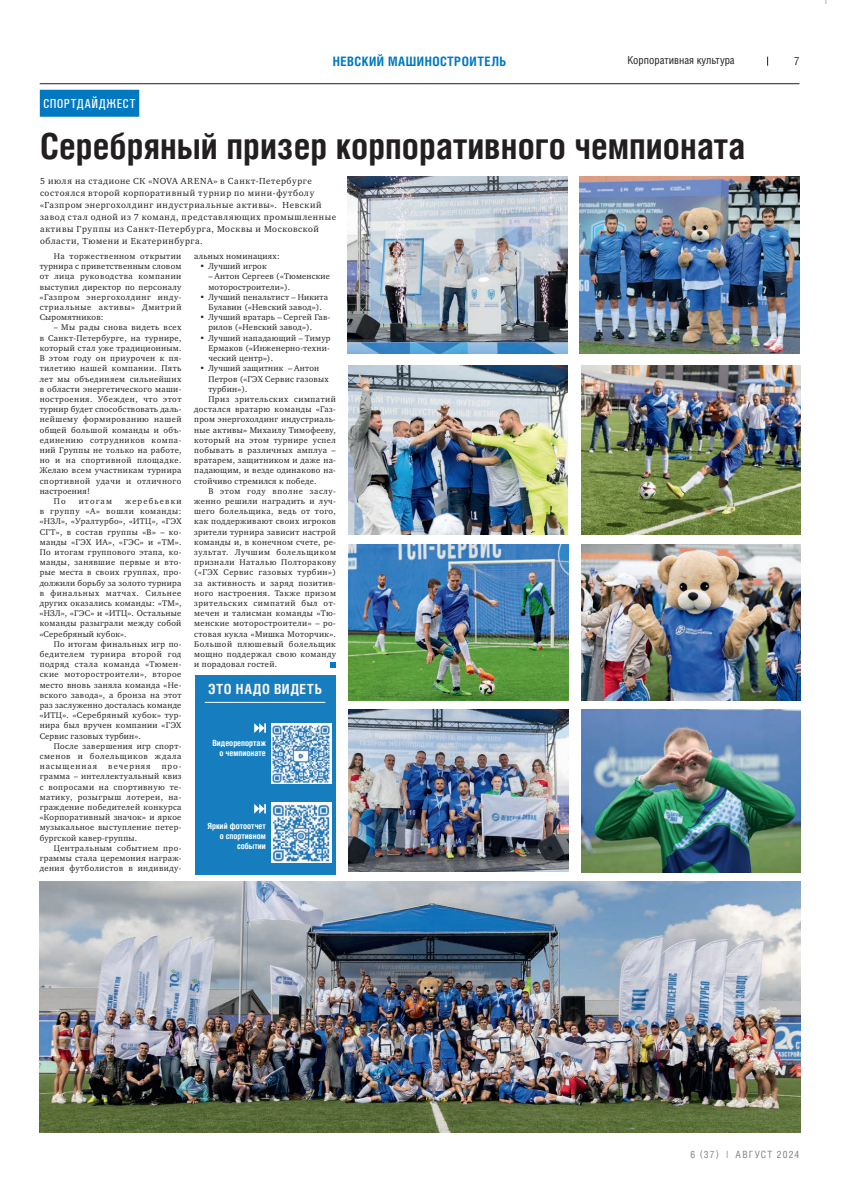
<style>
.page{position:relative;width:842px;height:1191px;background:#fff}
.page>*{position:absolute;margin:0;border:0;box-sizing:border-box;transform-origin:0 0}
.t1{font:700 36px "Helios Cond";color:#231f20}
.t2{font:700 14px "Helios Cond";letter-spacing:.04em;color:#fef7f1}
.t3{font:700 13px "Helios Cond";letter-spacing:.035em;color:#0079c2}
.t4{font:500 13px "Univers Condensed";letter-spacing:.035em;color:#fff}
.t5{font:11px "Helios Cond";color:#231f20}
.t6{font:10px "Helios Cond";letter-spacing:.12em;color:#808285}
.t7{font:9px/12px "Charter ITC";letter-spacing:.07em;color:#231f20}
.t8{font:8.5px/10.2px "Charter ITC";letter-spacing:.04em;color:#231f20;text-align:justify}
.t9{font:700 8.5px/10.2px "Helios Cond C";color:#fff;text-align:right}
.t10{font:8.5px "Charter ITC";letter-spacing:.065em;color:#231f20}
.t11{font:8.5px "Charter ITC";letter-spacing:.06em;color:#231f20}
.t12{font:8.5px "Charter ITC";letter-spacing:.07em;color:#231f20}
.t13{font:8.5px "Charter ITC";letter-spacing:.075em;color:#231f20}
.t14{font:8.5px "Charter ITC";letter-spacing:.11em;color:#231f20}
</style>
<div class="page">
<div style="left:40px;top:90px;width:99px;height:27px;background:#0079c2"></div>
<img style="left:39px;top:882px;width:761px;height:250px">
<img style="left:348px;top:177px;width:220px;height:176px">
<img style="left:580px;top:177px;width:219px;height:176px">
<img style="left:349px;top:366px;width:219px;height:168px">
<img style="left:581px;top:366px;width:219px;height:168px">
<img style="left:349px;top:544px;width:219px;height:156px">
<img style="left:581px;top:544px;width:219px;height:156px">
<img style="left:349px;top:710px;width:219px;height:161px">
<img style="left:581px;top:710px;width:219px;height:162px">
<svg style="left:330px;top:662px;width:6px;height:6px"></svg>
<hr style="left:40px;top:84px;width:759px;height:1px;background:#231f20">
<div style="left:195px;top:675px;width:140px;height:200px;background:#167ebf"></div>
<img style="left:272px;top:723px;width:59px;height:60px">
<hr style="left:205px;top:702px;width:120px;height:1px;background:#fff">
<svg style="left:254px;top:723px;width:12px;height:10px"></svg>
<img style="left:272px;top:802px;width:59px;height:60px">
<svg style="left:254px;top:804px;width:12px;height:9px"></svg>
<h3 class="t4" style="left:43px;top:96px;width:94px">сПортдаЙдЖест</h3>
<h3 class="t3" style="left:333px;top:53px;width:175px">НЕВСКИЙ МАШИНОСТРОИТЕЛЬ</h3>
<p class="t5" style="left:627px;top:53px;width:109px">Корпоративная культура</p>
<h1 class="t1" style="left:40px;top:121px;width:707px">Серебряный призер корпоративного чемпионата</h1>
<p class="t7" style="left:40px;top:174px;width:298px">5 июля на стадионе СК «NOVA ARENA» в Санкт-Петербурге состоялся второй корпоративный турнир по мини-футболу «Газпром энергохолдинг индустриальные активы». Невский завод стал одной из 7 команд, представляющих промышленные активы Группы из Санкт-Петербурга, Москвы и Московской области, Тюмени и Екатеринбурга.</p>
<p class="t8" style="left:40px;top:251px;width:143px;text-indent:14px">На торжественном открытии турнира c приветственным словом от лица руководства компании выступил директор по персоналу «Газпром энергохолдинг инду&shy;стриальные активы» Дмитрий Сыромятников:</p>
<p class="t8" style="left:54px;top:322px;width:129px">– Мы рады снова видеть всех</p>
<p class="t8" style="left:40px;top:333px;width:143px">в Санкт-Петербурге, на турнире,</p>
<p class="t8" style="left:40px;top:343px;width:143px">который стал уже традиционным.</p>
<p class="t8" style="left:40px;top:353px;width:143px">В этом году он приурочен к пя-</p>
<p class="t8" style="left:40px;top:363px;width:143px">тилетию нашей компании. Пять</p>
<p class="t8" style="left:40px;top:373px;width:143px">лет мы объединяем сильнейших</p>
<p class="t8" style="left:40px;top:384px;width:143px">в области энергетического маши-</p>
<p class="t8" style="left:40px;top:394px;width:143px">ностроения. Убежден, что этот</p>
<p class="t8" style="left:40px;top:404px;width:143px">турнир будет способствовать даль-</p>
<p class="t8" style="left:40px;top:414px;width:143px">нейшему формированию нашей</p>
<p class="t8" style="left:40px;top:424px;width:143px">общей большой команды и объ-</p>
<p class="t10" style="left:40px;top:434px;width:143px">единению сотрудников компа-</p>
<p class="t8" style="left:40px;top:445px;width:143px">ний Группы не только на работе,</p>
<p class="t8" style="left:40px;top:455px;width:143px">но и на спортивной площадке.</p>
<p class="t8" style="left:40px;top:465px;width:143px">Желаю всем участникам турнира</p>
<p class="t8" style="left:40px;top:475px;width:143px">спортивной удачи и отличного</p>
<p class="t8" style="left:40px;top:486px;width:52px">настроения!</p>
<p class="t8" style="left:54px;top:496px;width:13px">По</p>
<p class="t8" style="left:79px;top:496px;width:35px">итогам</p>
<p class="t8" style="left:40px;top:496px;width:143px;text-indent:85px">жеребьевки в группу «А» вошли команды: «НЗЛ», «Уралтурбо», «ИТЦ», «ГЭХ СГТ», в состав группы «В» – ко&shy;манды «ГЭХ ИА», «ГЭС» и «ТМ».<br>По итогам группового этапа, ко&shy;манды, занявшие первые и вто&shy;рые места в своих группах, про&shy;должили борьбу за золото турнира в финальных матчах. Сильнее других оказались команды: «ТМ», «НЗЛ», «ГЭС» и «ИТЦ». Остальные команды разыграли между собой «Серебряный кубок».</p>
<p class="t8" style="left:40px;top:639px;width:143px;text-indent:14px">По итогам финальных игр по&shy;бедителем турнира второй год подряд стала команда «Тюмен&shy;ские моторостроители», второе место вновь заняла команда «Не&shy;вского завода», а бронза на этот раз заслуженно досталась команде «ИТЦ». «Серебряный кубок» тур&shy;нира был вручен компании «ГЭХ Сервис газовых турбин».</p>
<p class="t8" style="left:40px;top:741px;width:143px;text-indent:14px">После завершения игр спорт&shy;сменов и болельщиков ждала насыщенная</p>
<p class="t8" style="left:40px;top:761px;width:143px;text-indent:122px">про&shy;грамма – интеллектуальный квиз с вопросами на спортивную те&shy;матику, розыгрыш лотереи, на&shy;граждение победителей конкурса «Корпоративный значок» и яркое музыкальное выступление петер&shy;бургской кавер-группы.</p>
<p class="t8" style="left:40px;top:843px;width:143px;text-indent:14px">Центральным событием про&shy;граммы стала церемония награж&shy;дения футболистов в индивиду-</p>
<p class="t14" style="left:108px;top:761px;width:44px">вечерняя</p>
<p class="t8" style="left:194px;top:251px;width:87px">альных номинациях:</p>
<p class="t8" style="left:200px;top:261px;width:68px">• Лучший игрок</p>
<p class="t8" style="left:208px;top:271px;width:123px">– Антон Сергеев («Тюменские моторостроители»).</p>
<p class="t8" style="left:200px;top:292px;width:130px;text-align:center">• Лучший пенальтист – Никита<br>Булавин («Невский завод»).</p>
<p class="t8" style="left:208px;top:312px;width:124px;text-indent:-8px">• Лучший вратарь – Сергей Гав&shy;рилов («Невский завод»).</p>
<p class="t8" style="left:208px;top:333px;width:124px;text-indent:-8px">• Лучший нападающий – Тимур Ермаков («Инженерно-техни&shy;ческий центр»).</p>
<p class="t8" style="left:200px;top:363px;width:121px">• Лучший защитник – Антон</p>
<p class="t8" style="left:208px;top:373px;width:122px">Петров («ГЭХ Сервис газовых</p>
<p class="t8" style="left:208px;top:384px;width:41px">турбин»).</p>
<p class="t11" style="left:208px;top:394px;width:129px">Приз зрительских симпатий</p>
<p class="t8" style="left:194px;top:404px;width:143px">достался вратарю команды «Газ-</p>
<p class="t8" style="left:194px;top:414px;width:143px">пром энергохолдинг индустриаль-</p>
<p class="t8" style="left:194px;top:424px;width:143px">ные активы» Михаилу Тимофееву,</p>
<p class="t8" style="left:194px;top:435px;width:143px">который на этом турнире успел</p>
<p class="t8" style="left:194px;top:445px;width:143px">побывать в различных амплуа –</p>
<p class="t8" style="left:194px;top:455px;width:143px">вратарем, защитником и даже на-</p>
<p class="t8" style="left:194px;top:465px;width:143px">падающим, и везде одинаково на-</p>
<p class="t8" style="left:194px;top:475px;width:124px">стойчиво стремился к победе.</p>
<p class="t13" style="left:208px;top:485px;width:129px">В этом году вполне заслу-</p>
<p class="t8" style="left:194px;top:496px;width:143px">женно решили наградить и луч-</p>
<p class="t8" style="left:194px;top:506px;width:143px">шего болельщика, ведь от того,</p>
<p class="t8" style="left:194px;top:516px;width:143px">как поддерживают своих игроков</p>
<p class="t8" style="left:194px;top:526px;width:143px">зрители турнира зависит настрой</p>
<p class="t8" style="left:194px;top:537px;width:143px">команды и, в конечном счете, ре-</p>
<p class="t12" style="left:194px;top:547px;width:143px">зультат. Лучшим болельщиком</p>
<p class="t8" style="left:194px;top:557px;width:143px">признали Наталью Полторакову</p>
<p class="t8" style="left:194px;top:567px;width:143px">(«ГЭХ Сервис газовых турбин»)</p>
<p class="t8" style="left:194px;top:577px;width:143px">за активность и заряд позитив-</p>
<p class="t8" style="left:194px;top:588px;width:143px">ного настроения. Также призом</p>
<p class="t10" style="left:194px;top:598px;width:143px">зрительских симпатий был от-</p>
<p class="t8" style="left:194px;top:608px;width:143px">мечен и талисман команды «Тю-</p>
<p class="t8" style="left:194px;top:618px;width:143px">менские моторостроители» – ро-</p>
<p class="t8" style="left:194px;top:628px;width:143px">стовая кукла «Мишка Моторчик».</p>
<p class="t11" style="left:194px;top:638px;width:143px">Большой плюшевый болельщик</p>
<p class="t8" style="left:194px;top:649px;width:143px">мощно поддержал свою команду</p>
<p class="t8" style="left:194px;top:659px;width:84px">и порадовал гостей.</p>
<h2 class="t2" style="left:208px;top:679px;width:116px">ЭТО НАДО ВИДЕТЬ</h2>
<p class="t9" style="left:212px;top:737px;width:55px">видеорепортаж о чемпионате</p>
<p class="t9" style="left:207px;top:820px;width:60px">яркий фотоотчет о спортивном событии</p>
<p class="t5" style="left:794px;top:54px;width:7px">7</p>
<p class="t6" style="left:690px;top:1148px;width:110px">6 (37) | АВГУСТ 2024</p>
</div>
